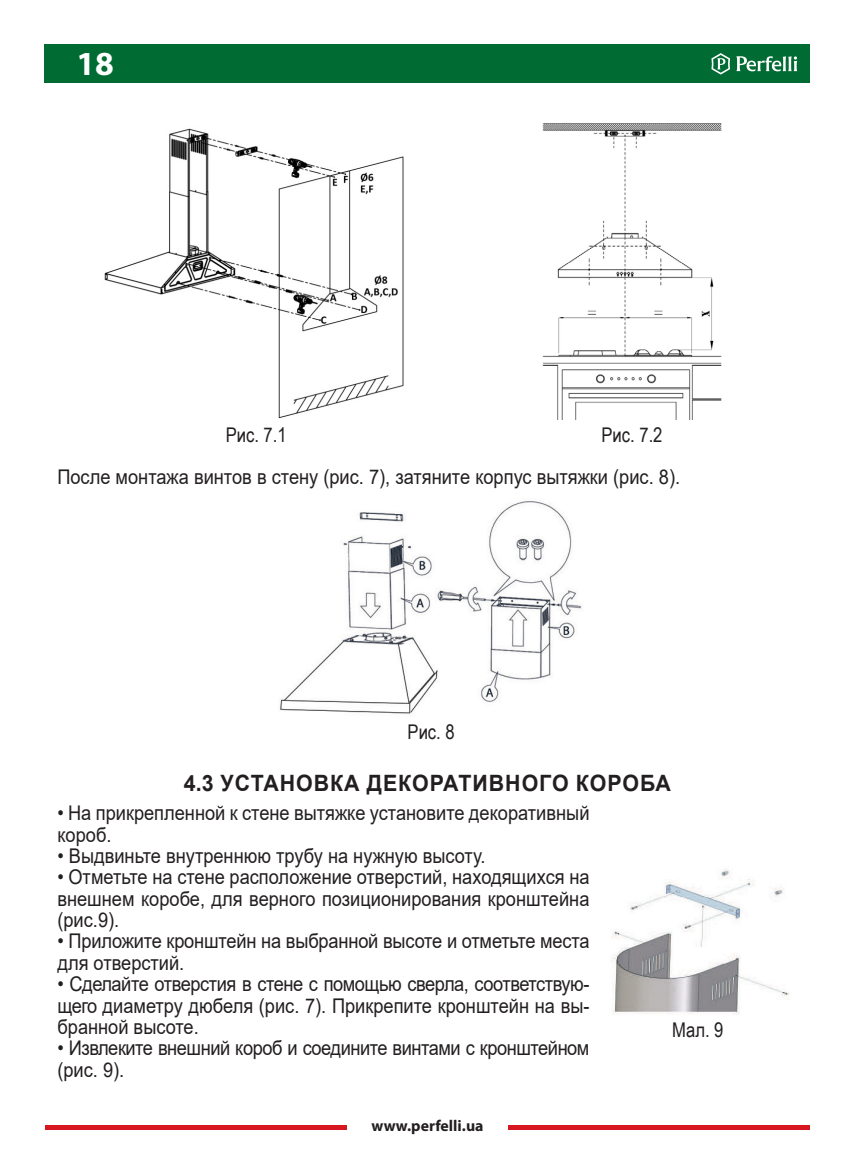
<style>
.page{position:relative;width:855px;height:1174px;background:#fff}
.page>*{position:absolute;margin:0;border:0;box-sizing:border-box;transform-origin:0 0}
.t1{font:700 33.75px "Myriad Pro";color:#fff}
.t2{font:700 22.5px "Arial";letter-spacing:.045em;color:#231f20;scale:.95 1}
.t3{font:20.25px/21.4px "Arial";color:#231f20;scale:.9 1}
.t4{font:20.25px/21.4px "Arial";letter-spacing:-.025em;color:#231f20;scale:.9 1}
.t5{font:20.25px "Arial Narrow";color:#231f20}
.t6{font:700 15.75px "Myriad Pro";color:#231f20}
</style>
<div class="page">
<div style="left:45px;top:45px;width:765px;height:38px;background:#006b32"></div>
<svg style="left:736px;top:56px;width:61px;height:15px"></svg>
<svg style="left:711px;top:53px;width:19px;height:22px"></svg>
<div style="left:45px;top:1124px;width:301px;height:5px;background:#d7171f"></div>
<div style="left:508px;top:1124px;width:302px;height:5px;background:#d7171f"></div>
<img style="left:104px;top:128px;width:300px;height:291px">
<img style="left:542px;top:123px;width:180px;height:296px">
<img style="left:611px;top:869px;width:179px;height:146px">
<img style="left:280px;top:501px;width:302px;height:213px">
<h1 class="t1" style="left:76px;top:41px;width:39px">18</h1>
<p class="t5" style="left:226px;top:420px;width:62px">Рис. 7.1</p>
<p class="t5" style="left:601px;top:420px;width:62px">Рис. 7.2</p>
<p class="t3" style="left:57px;top:466px;width:693px">После монтажа винтов в стену (рис. 7), затяните корпус вытяжки (рис. 8).</p>
<p class="t5" style="left:407px;top:717px;width:49px">Рис. 8</p>
<p class="t2" style="left:184px;top:767px;width:514px">4.3 УСТАНОВКА ДЕКОРАТИВНОГО КОРОБА</p>
<p class="t3" style="left:57px;top:802px;width:592px">• На прикрепленной к стене вытяжке установите декоративный короб.</p>
<p class="t3" style="left:57px;top:845px;width:477px">• Выдвиньте внутреннюю трубу на нужную высоту.</p>
<p class="t3" style="left:57px;top:866px;width:593px;text-align:justify">• Отметьте на стене расположение отверстий, находящихся на внешнем коробе, для верного позиционирования кронштейна (рис.9).</p>
<p class="t3" style="left:57px;top:930px;width:592px">• Приложите кронштейн на выбранной высоте и отметьте места для отверстий.</p>
<p class="t3" style="left:57px;top:973px;width:593px;text-align:justify">• Сделайте отверстия в стене с помощью сверла, соответствую&shy;щего диаметру дюбеля (рис. 7). Прикрепите кронштейн на вы&shy;бранной высоте.</p>
<p class="t4" style="left:57px;top:1037px;width:592px">• Извлеките внешний короб и соедините винтами с кронштейном (рис. 9).</p>
<p class="t6" style="left:371px;top:1115px;width:114px">www.perfelli.ua</p>
<p class="t5" style="left:672px;top:1015px;width:53px">Мал. 9</p>
</div>
